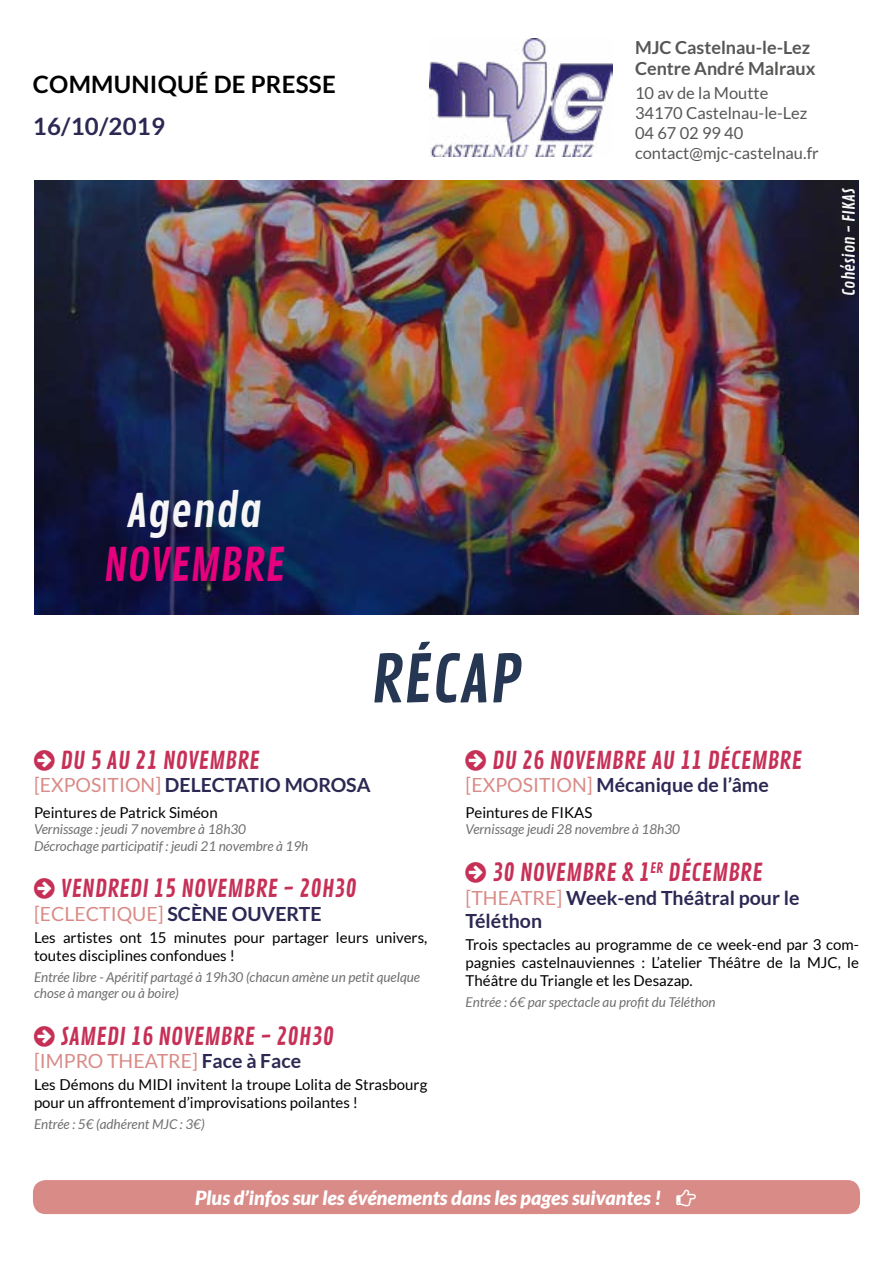
<style>
.page{position:relative;width:893px;height:1263px;background:#fff}
.page>*{position:absolute;margin:0;border:0;box-sizing:border-box;transform-origin:0 0}
.t1{font:64.5px "Contrail One";color:#263753}
.t2{font:45px "Contrail One";color:#e6007d}
.t3{font:45px "Contrail One";color:#f6f6f6}
.t4{font:24px "Contrail One";color:#c63056}
.t5{font:700 24px "Lato";letter-spacing:.01em;color:#000}
.t6{font:700 24px "Lato";letter-spacing:.01em;color:#2b2853}
.t7{font:700 19.5px/23.4px "Lato";color:#2b2853}
.t8{font:italic 900 19.5px "Lato";color:#fff}
.t9{font:19.5px "Lato";color:#d98b87}
.t10{font:700 18px/21.6px "Lato";color:#575756}
.t11{font:16.5px/19.8px "Lato";color:#575756}
.t12{font:16.5px "Contrail One";color:#f6f6f6}
.t13{font:15px/18px "Lato";color:#000}
.t14{font:italic 13.5px/16.2px "Lato";color:#706f6f}
.s1{font-weight:400;color:#d98b87}
.s2{font-weight:700;color:#2b2853}
</style>
<div class="page">
<img style="left:429px;top:38px;width:183px;height:119px">
<div style="left:33px;top:1180px;width:827px;height:34px;background:#d98b87;border-radius:13px"></div>
<img style="left:34px;top:181px;width:825px;height:433px">
<h3 class="t5" style="left:33px;top:71px;width:304px">COMMUNIQUÉ DE PRESSE</h3>
<h3 class="t6" style="left:33px;top:112px;width:134px">16/10/2019</h3>
<h2 class="t3" style="left:126px;top:485px;width:137px">Agenda</h2>
<h2 class="t2" style="left:103px;top:539px;width:183px">NOVEMBRE</h2>
<h1 class="t1" style="left:371px;top:641px;width:153px">RÉCAP</h1>
<p class="t10" style="left:635px;top:36px;width:182px">MJC Castelnau-le-Lez<br>Centre André Malraux</p>
<p class="t11" style="left:635px;top:83px;width:185px">10 av de la Moutte<br>34170 Castelnau-le-Lez<br>04 67 02 99 40 contact@mjc-castelnau.fr</p>
<p class="t12" style="left:839px;top:296px;width:108px;rotate:-90deg">Cohésion - FIKAS</p>
<h3 class="t4" style="left:61px;top:746px;width:201px">DU 5 AU 21 NOVEMBRE</h3>
<h3 class="t7" style="left:34px;top:773px;width:338px"><span class="s1">[EXPOSITION]</span> DELECTATIO MOROSA</h3>
<p class="t13" style="left:34px;top:804px;width:185px">Peintures de Patrick Siméon</p>
<p class="t14" style="left:34px;top:822px;width:276px">Vernissage : jeudi 7 novembre à 18h30<br>Décrochage participatif : jeudi 21 novembre à 19h</p>
<h3 class="t4" style="left:61px;top:875px;width:298px">VENDREDI 15 NOVEMBRE - 20H30</h3>
<h3 class="t9" style="left:34px;top:903px;width:289px">[ECLECTIQUE] <span class="s2">SCÈNE OUVERTE</span></h3>
<p class="t13" style="left:34px;top:928px;width:395px">Les artistes ont 15 minutes pour partager leurs univers, toutes disciplines confondues !</p>
<p class="t14" style="left:34px;top:969px;width:388px">Entrée libre - Apéritif partagé à 19h30 (chacun amène un petit quelque chose à manger ou à boire)</p>
<h3 class="t4" style="left:61px;top:1022px;width:275px">SAMEDI 16 NOVEMBRE - 20H30</h3>
<h3 class="t9" style="left:34px;top:1050px;width:269px">[IMPRO THEATRE] <span class="s2">Face à Face</span></h3>
<p class="t13" style="left:34px;top:1076px;width:395px">Les Démons du MIDI invitent la troupe Lolita de Strasbourg pour un affrontement d’improvisations poilantes !</p>
<p class="t14" style="left:34px;top:1116px;width:172px">Entrée : 5€ (adhérent MJC : 3€)</p>
<h3 class="t4" style="left:492px;top:746px;width:311px">DU 26 NOVEMBRE AU 11 DÉCEMBRE</h3>
<h3 class="t7" style="left:466px;top:773px;width:305px"><span class="s1">[EXPOSITION]</span> Mécanique de l’âme</h3>
<p class="t13" style="left:466px;top:804px;width:128px">Peintures de FIKAS</p>
<p class="t14" style="left:466px;top:822px;width:216px">Vernissage jeudi 28 novembre à 18h30</p>
<h3 class="t4" style="left:492px;top:858px;width:272px">30 NOVEMBRE &amp; 1<sup>ER</sup> DÉCEMBRE</h3>
<h3 class="t7" style="left:466px;top:885px;width:335px"><span class="s1">[THEATRE]</span> Week-end Théâtral pour le<br>Téléthon</h3>
<p class="t13" style="left:466px;top:936px;width:395px;text-align:justify">Trois spectacles au programme de ce week-end par 3 com&shy;pagnies castelnauviennes : L’atelier Théâtre de la MJC, le Théâtre du Triangle et les Desazap.</p>
<p class="t14" style="left:466px;top:994px;width:252px">Entrée : 6€ par spectacle au profit du Téléthon</p>
<h3 class="t8" style="left:195px;top:1187px;width:468px">Plus d’infos sur les événements dans les pages suivantes !</h3>
</div>
